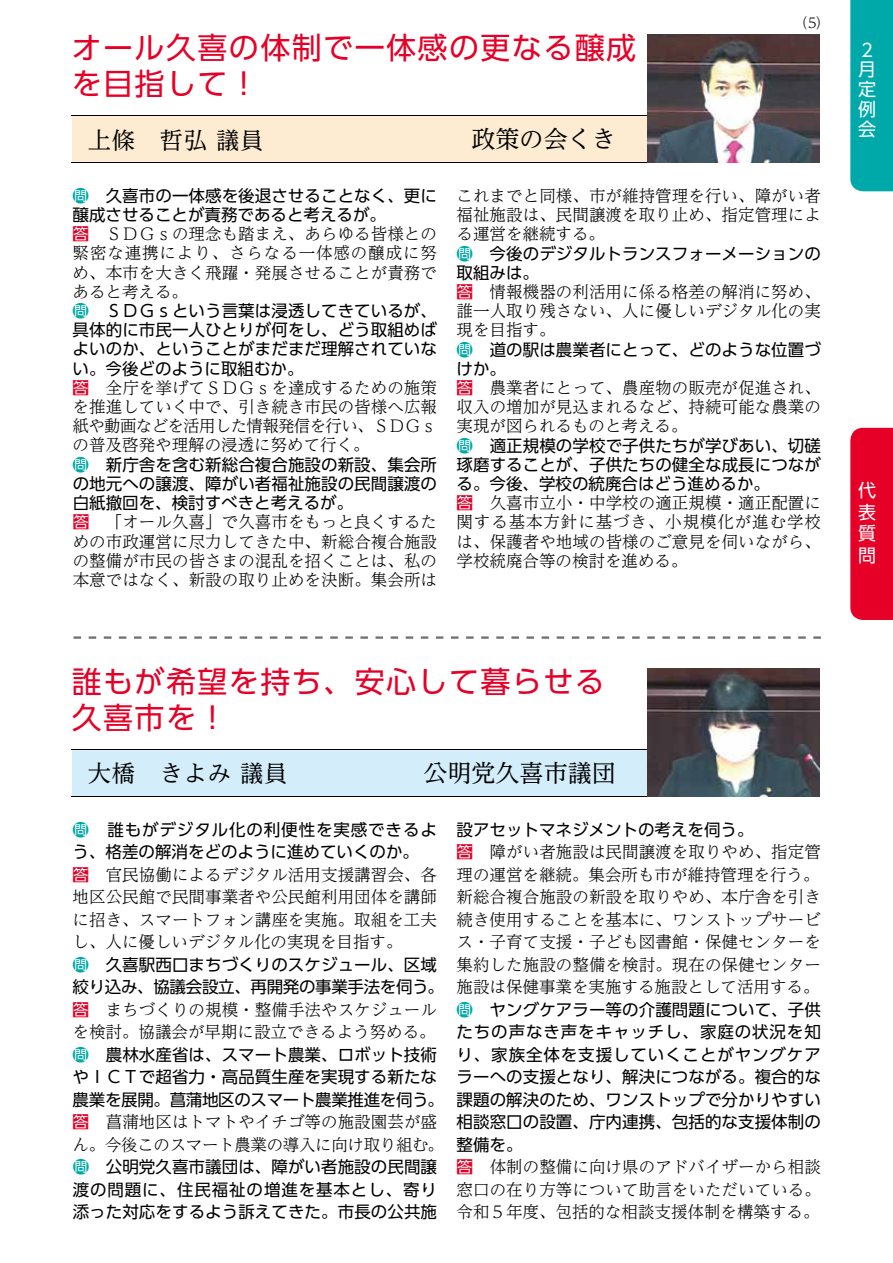
<style>
.page{position:relative;width:893px;height:1263px;background:#fff}
.page>*{position:absolute;margin:0;border:0;box-sizing:border-box;transform-origin:0 0}
.t1{font:30px/36px "UD Shin Go Pro";letter-spacing:.05em;color:#e60027}
.t2{font:24px "UD Reimin Pro";color:#000}
.t3{font:23.25px "UD Reimin Pro";letter-spacing:.03em;color:#000}
.t4{font:18px/19.8px "UD Shin Go Pro";color:#fff;text-align:justify}
.t5{font:300 16.5px/19.2px "UD Reimin Pro";letter-spacing:.005em;color:#000;text-align:justify}
.t6{font:16.5px/22.5px "UD Shin Go Pro";letter-spacing:.005em;color:#000}
.t7{font:16.5px/22.5px "UD Shin Go Pro";letter-spacing:.055em;color:#000}
.t8{font:300 13.8px "UD Reimin Pro";color:#000}
.s1{color:#00a9a9}
.s2{font-family:"UD Shin Go Pr 6";font-weight:400;color:#e60027}
</style>
<div class="page">
<svg style="left:74px;top:636px;width:747px;height:3px"></svg>
<div style="left:72px;top:749px;width:747px;height:48px;background:#d3edfb"></div>
<hr style="left:72px;top:796px;width:747px;height:1px;background:#000">
<hr style="left:72px;top:749px;width:747px;height:1px;background:#000">
<img style="left:648px;top:668px;width:171px;height:128px">
<div style="left:72px;top:116px;width:747px;height:47px;background:#feecd2"></div>
<hr style="left:72px;top:162px;width:747px;height:1px;background:#000">
<hr style="left:72px;top:115px;width:747px;height:1px;background:#000">
<img style="left:648px;top:34px;width:171px;height:128px">
<div style="left:850px;top:428px;width:43px;height:192px;background:#e60027"></div>
<div style="left:850px;top:0;width:43px;height:191px;background:#00a9a9"></div>
<p class="t8" style="left:794px;top:12px;width:37px">（5）</p>
<h1 class="t1" style="left:72px;top:28px;width:566px">オール久喜の体制で一体感の更なる醸成を目指して！</h1>
<h3 class="t3" style="left:88px;top:121px;width:177px">上條　哲弘 議員</h3>
<p class="t6" style="left:73px;top:185px;width:366px;line-height:19.2px"><span class="s1">問</span> 久喜市の一体感を後退させることなく、更に醸成させることが責務であると考えるが。</p>
<p class="t5" style="left:73px;top:224px;width:366px"><span class="s2">答</span> ＳＤＧｓの理念も踏まえ、あらゆる皆様との緊密な連携により、さらなる一体感の醸成に努め、本市を大きく飛躍・発展させることが責務であると考える。</p>
<p class="t6" style="left:73px;top:301px;width:366px;line-height:19.2px;text-align:justify"><span class="s1">問</span> ＳＤＧｓという言葉は浸透してきているが、具体的に市民一人ひとりが何をし、どう取組めばよいのか、ということがまだまだ理解されていない。今後どのように取組むか。</p>
<p class="t5" style="left:73px;top:377px;width:366px"><span class="s2">答</span> 全庁を挙げてＳＤＧｓを達成するための施策を推進していく中で、引き続き市民の皆様へ広報紙や動画などを活用した情報発信を行い、ＳＤＧｓの普及啓発や理解の浸透に努めて行く。</p>
<p class="t6" style="left:73px;top:454px;width:366px;line-height:19.2px;text-align:justify"><span class="s1">問</span> 新庁舎を含む新総合複合施設の新設、集会所の地元への譲渡、障がい者福祉施設の民間譲渡の白紙撤回を、検討すべきと考えるが。</p>
<p class="t5" style="left:73px;top:512px;width:366px"><span class="s2">答</span> 「オール久喜」で久喜市をもっと良くするための市政運営に尽力してきた中、新総合複合施設の整備が市民の皆さまの混乱を招くことは、私の本意ではなく、新設の取り止めを決断。集会所は</p>
<h2 class="t2" style="left:472px;top:120px;width:145px">政策の会くき</h2>
<p class="t5" style="left:456px;top:185px;width:366px">これまでと同様、市が維持管理を行い、障がい者福祉施設は、民間譲渡を取り止め、指定管理による運営を継続する。</p>
<p class="t6" style="left:456px;top:243px;width:366px;line-height:19.2px"><span class="s1">問</span> 今後のデジタルトランスフォーメーションの取組みは。</p>
<p class="t5" style="left:456px;top:281px;width:366px"><span class="s2">答</span> 情報機器の利活用に係る格差の解消に努め、誰一人取り残さない、人に優しいデジタル化の実現を目指す。</p>
<p class="t6" style="left:456px;top:339px;width:366px;line-height:19.2px"><span class="s1">問</span> 道の駅は農業者にとって、どのような位置づけか。</p>
<p class="t5" style="left:457px;top:377px;width:366px"><span class="s2">答</span> 農業者にとって、農産物の販売が促進され、収入の増加が見込まれるなど、持続可能な農業の実現が図られるものと考える。</p>
<p class="t6" style="left:457px;top:435px;width:366px;line-height:19.2px;text-align:justify"><span class="s1">問</span> 適正規模の学校で子供たちが学びあい、切磋琢磨することが、子供たちの健全な成長につながる。今後、学校の統廃合はどう進めるか。</p>
<p class="t5" style="left:457px;top:493px;width:366px"><span class="s2">答</span> 久喜市立小・中学校の適正規模・適正配置に関する基本方針に基づき、小規模化が進む学校は、保護者や地域の皆様のご意見を伺いながら、学校統廃合等の検討を進める。</p>
<h1 class="t1" style="left:72px;top:662px;width:535px">誰もが希望を持ち、安心して暮らせる久喜市を！</h1>
<h3 class="t3" style="left:88px;top:755px;width:201px">大橋　きよみ 議員</h3>
<p class="t7" style="left:73px;top:818px;width:366px"><span class="s1">問</span> 誰もがデジタル化の利便性を実感できるよう、格差の解消をどのように進めていくのか。</p>
<p class="t5" style="left:73px;top:863px;width:366px;line-height:22.5px"><span class="s2">答</span> 官民協働によるデジタル活用支援講習会、各地区公民館で民間事業者や公民館利用団体を講師に招き、スマートフォン講座を実施。取組を工夫し、人に優しいデジタル化の実現を目指す。</p>
<p class="t6" style="left:73px;top:953px;width:373px"><span class="s1">問</span> 久喜駅西口まちづくりのスケジュール、区域絞り込み、協議会設立、再開発の事業手法を伺う。</p>
<p class="t5" style="left:73px;top:998px;width:366px;line-height:22.5px"><span class="s2">答</span> まちづくりの規模・整備手法やスケジュールを検討。協議会が早期に設立できるよう努める。</p>
<p class="t6" style="left:73px;top:1043px;width:373px"><span class="s1">問</span> 農林水産省は、スマート農業、ロボット技術やＩＣＴで超省力・高品質生産を実現する新たな農業を展開。菖蒲地区のスマート農業推進を伺う。</p>
<p class="t5" style="left:73px;top:1110px;width:373px;line-height:22.5px"><span class="s2">答</span> 菖蒲地区はトマトやイチゴ等の施設園芸が盛ん。今後このスマート農業の導入に向け取り組む。</p>
<p class="t6" style="left:73px;top:1155px;width:366px;text-align:justify"><span class="s1">問</span> 公明党久喜市議団は、障がい者施設の民間譲渡の問題に、住民福祉の増進を基本とし、寄り添った対応をするよう訴えてきた。市長の公共施</p>
<h2 class="t2" style="left:424px;top:754px;width:193px">公明党久喜市議団</h2>
<p class="t6" style="left:456px;top:818px;width:298px">設アセットマネジメントの考えを伺う。</p>
<p class="t5" style="left:456px;top:840px;width:366px;line-height:22.5px"><span class="s2">答</span> 障がい者施設は民間譲渡を取りやめ、指定管理の運営を継続。集会所も市が維持管理を行う。新総合複合施設の新設を取りやめ、本庁舎を引き続き使用することを基本に、ワンストップサービス・子育て支援・子ども図書館・保健センターを集約した施設の整備を検討。現在の保健センター施設は保健事業を実施する施設として活用する。</p>
<p class="t6" style="left:456px;top:998px;width:366px;text-align:justify"><span class="s1">問</span> ヤングケアラー等の介護問題について、子供たちの声なき声をキャッチし、家庭の状況を知り、家族全体を支援していくことがヤングケアラーへの支援となり、解決につながる。複合的な課題の解決のため、ワンストップで分かりやすい相談窓口の設置、庁内連携、包括的な支援体制の整備を。</p>
<p class="t5" style="left:456px;top:1155px;width:366px;line-height:22.5px"><span class="s2">答</span> 体制の整備に向け県のアドバイザーから相談窓口の在り方等について助言をいただいている。令和５年度、包括的な相談支援体制を構築する。</p>
<p class="t4" style="left:858px;top:39px;width:19px;text-align:left">2月定例会</p>
<p class="t4" style="left:858px;top:479px;width:19px;line-height:21.6px">代表質問</p>
</div>
